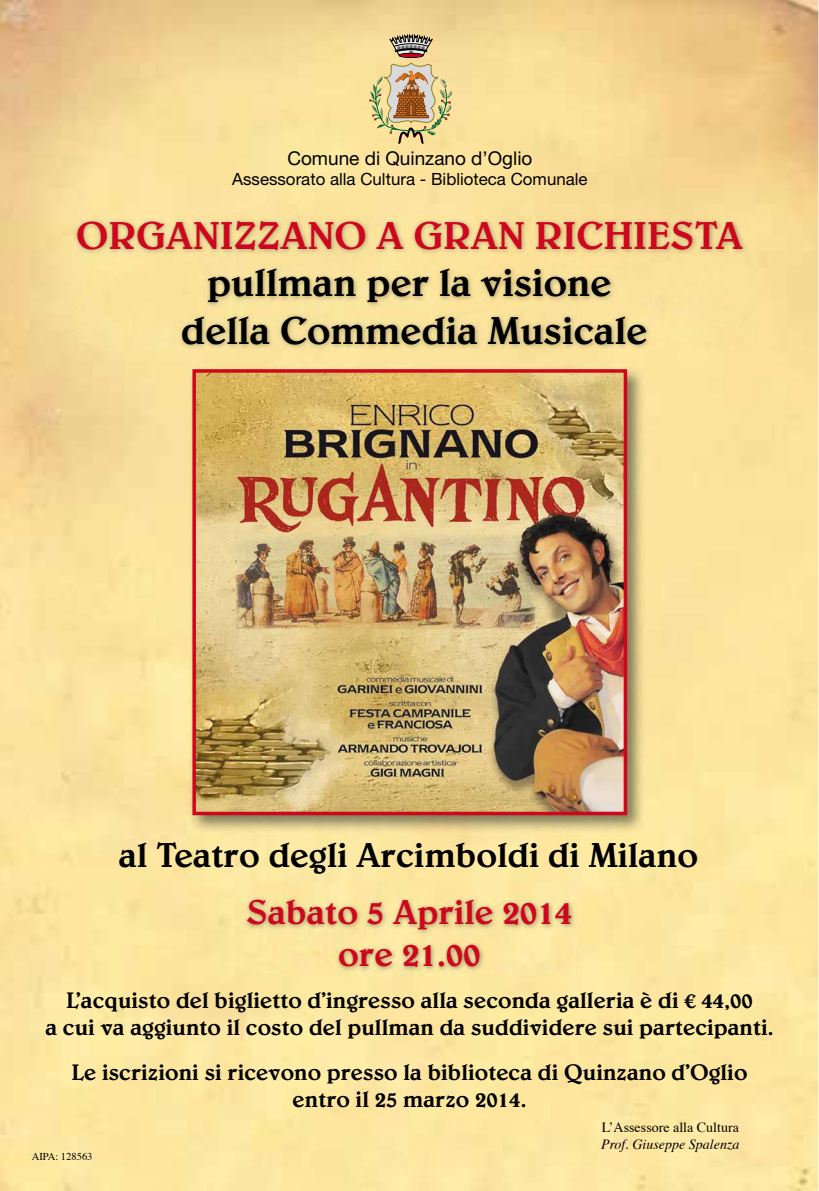
<style>
.page{position:relative;width:819px;height:1191px;background:#fff}
.page>*{position:absolute;margin:0;border:0;box-sizing:border-box;transform-origin:0 0}
.t1{font:500 39.38px/47.2px "Belwe Std";color:#000;text-align:center}
.t2{font:500 39.38px "Belwe Std";color:#cd071e}
.t3{font:500 35px "Belwe Std";color:#000}
.t4{font:500 35px/42px "Belwe Std";color:#cd071e;text-align:center}
.t5{font:500 22.75px/27.3px "Belwe Std";color:#000;text-align:center}
.t6{font:18.99px "Helvetica Neue LT Std";color:#000}
.t7{font:16.89px "Helvetica Neue LT Std";color:#000}
.t8{font:14px "Times";color:#000}
.t9{font:italic 14px "Times";color:#000}
.t10{font:10.5px "Times";color:#000}
</style>
<div class="page">
<img style="left:0;top:0;width:818px;height:1191px">
<div style="left:399px;top:53px;width:24px;height:5px;border:1px solid #000;border-radius:50%"></div>
<svg style="left:389px;top:35px;width:44px;height:22px"></svg>
<img style="left:369px;top:63px;width:83px;height:80px">
<img style="left:73px;top:217px;width:674px;height:132px">
<img style="left:187px;top:364px;width:458px;height:468px">
<img style="left:197px;top:374px;width:425px;height:436px">
<div style="left:192px;top:369px;width:435px;height:446px;border:4px solid #cd071e"></div>
<img style="left:243px;top:895px;width:333px;height:77px">
<p class="t6" style="left:287px;top:147px;width:247px">Comune di Quinzano d’Oglio</p>
<p class="t7" style="left:232px;top:169px;width:357px">Assessorato alla Cultura - Biblioteca Comunale</p>
<h1 class="t2" style="left:76px;top:213px;width:668px">ORGANIZZANO A GRAN RICHIESTA</h1>
<h1 class="t1" style="left:181px;top:259px;width:467px">pullman per la visione della Commedia Musicale</h1>
<h2 class="t3" style="left:119px;top:834px;width:581px">al Teatro degli Arcimboldi di Milano</h2>
<h2 class="t4" style="left:246px;top:891px;width:327px">Sabato 5 Aprile 2014 ore 21.00</h2>
<p class="t5" style="left:45px;top:986px;width:729px">L’acquisto del biglietto d’ingresso alla seconda galleria è di € 44,00<br>a cui va aggiunto il costo del pullman da suddividere sui partecipanti.</p>
<p class="t5" style="left:71px;top:1059px;width:677px">Le iscrizioni si ricevono presso la biblioteca di Quinzano d’Oglio entro il 25 marzo 2014.</p>
<p class="t10" style="left:32px;top:1146px;width:62px">AIPA: 128563</p>
<p class="t8" style="left:601px;top:1114px;width:139px">L’Assessore alla Cultura</p>
<p class="t9" style="left:601px;top:1131px;width:140px">Prof. Giuseppe Spalenza</p>
</div>
